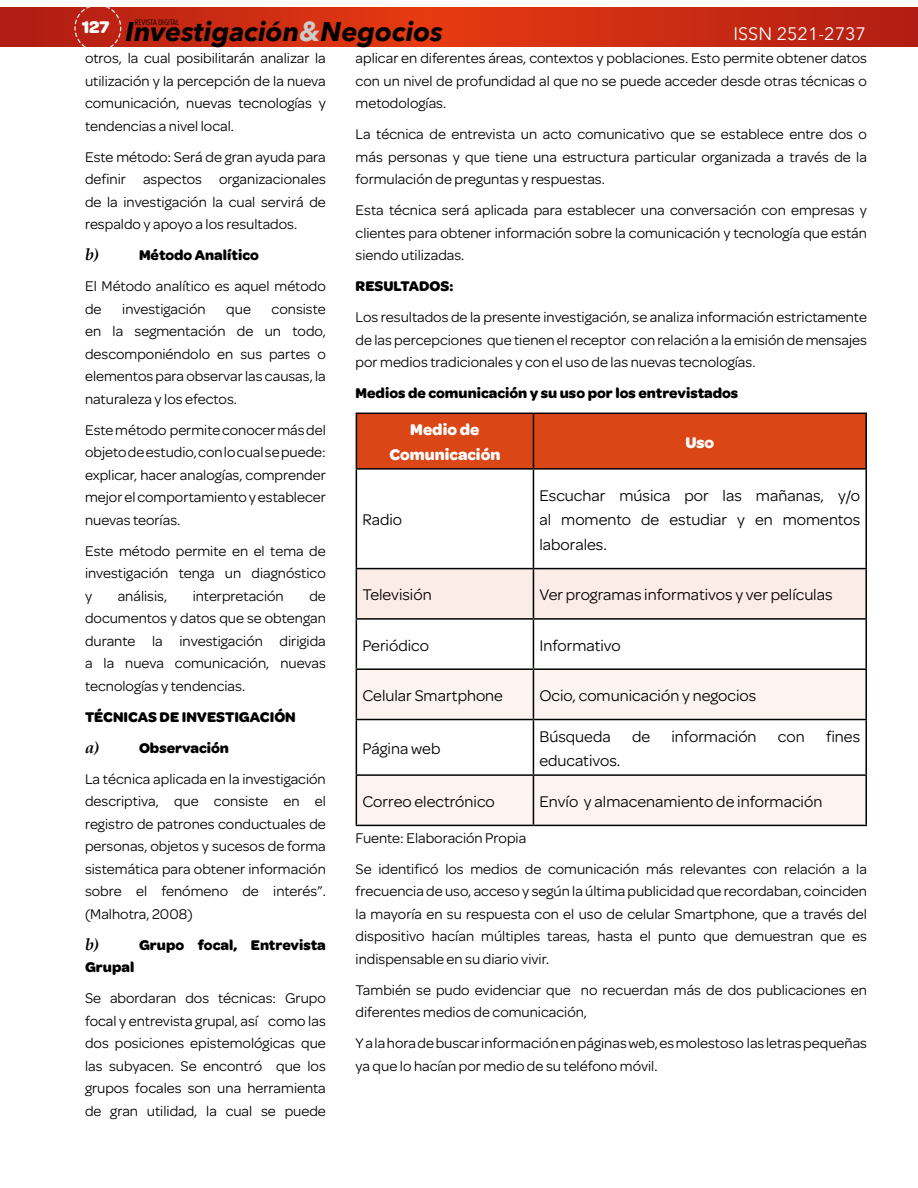
<style>
.page{position:relative;width:918px;height:1188px;background:#fff}
.page>*{position:absolute;margin:0;border:0;box-sizing:border-box;transform-origin:0 0}
.t1{font:italic 700 27px "Avenir Next";color:#000}
.t2{font:18px "Avenir Next";color:#fff}
.t3{font:16.5px/24.8px "Omnes";color:#000;text-align:justify}
.t4{font:700 16.5px/24.8px "Omnes";color:#fff;text-align:center}
.t5{font:italic 700 16.5px "Book Antiqua";color:#000}
.t6{font:15px/22.5px "Omnes";color:#000;text-align:justify}
.t7{font:700 15px/31px "Omnes";color:#000}
.t8{font:7.8px "Avenir Next Condensed";color:#000}
.s1{color:#ccc}
.s2{font-family:"Book Antiqua";font-style:italic;font-size:16.5px}
.s3{font-weight:400}
</style>
<div class="page">
<svg style="left:0;top:7px;width:918px;height:40px;background:#cc2c12"></svg>
<div style="left:59px;top:7px;width:83px;height:40px;background:#bb2213"></div>
<div style="left:357px;top:414px;width:508px;height:54px;background:#da4615"></div>
<div style="left:357px;top:569px;width:508px;height:49px;background:#fbece8"></div>
<svg style="left:357px;top:670px;width:508px;height:155px;fill:#fdf4f1"></svg>
<hr style="left:356px;top:413px;width:177px;height:1px;background:#000">
<hr style="left:356px;top:414px;width:1px;height:54px;background:#000">
<hr style="left:533px;top:413px;width:334px;height:1px;background:#000">
<hr style="left:533px;top:414px;width:1px;height:54px;background:#000">
<hr style="left:865px;top:414px;width:2px;height:54px;background:#000">
<hr style="left:356px;top:468px;width:177px;height:2px;background:#000">
<hr style="left:356px;top:470px;width:1px;height:98px;background:#000">
<hr style="left:533px;top:468px;width:334px;height:2px;background:#000">
<hr style="left:533px;top:470px;width:1px;height:98px;background:#000">
<hr style="left:865px;top:470px;width:2px;height:98px;background:#000">
<hr style="left:356px;top:568px;width:177px;height:1px;background:#000">
<hr style="left:356px;top:569px;width:1px;height:49px;background:#000">
<hr style="left:533px;top:568px;width:334px;height:1px;background:#000">
<hr style="left:533px;top:569px;width:1px;height:49px;background:#000">
<hr style="left:865px;top:569px;width:2px;height:49px;background:#000">
<hr style="left:356px;top:618px;width:177px;height:2px;background:#000">
<hr style="left:356px;top:620px;width:1px;height:48px;background:#000">
<hr style="left:533px;top:618px;width:334px;height:2px;background:#000">
<hr style="left:533px;top:620px;width:1px;height:48px;background:#000">
<hr style="left:865px;top:620px;width:2px;height:48px;background:#000">
<hr style="left:356px;top:668px;width:177px;height:2px;background:#000">
<hr style="left:356px;top:670px;width:1px;height:49px;background:#000">
<hr style="left:533px;top:668px;width:334px;height:2px;background:#000">
<hr style="left:533px;top:670px;width:1px;height:49px;background:#000">
<hr style="left:865px;top:670px;width:2px;height:49px;background:#000">
<hr style="left:356px;top:719px;width:177px;height:1px;background:#000">
<hr style="left:356px;top:720px;width:1px;height:54px;background:#000">
<hr style="left:533px;top:719px;width:334px;height:1px;background:#000">
<hr style="left:533px;top:720px;width:1px;height:54px;background:#000">
<hr style="left:865px;top:720px;width:2px;height:54px;background:#000">
<hr style="left:356px;top:774px;width:177px;height:2px;background:#000">
<hr style="left:356px;top:776px;width:1px;height:49px;background:#000">
<hr style="left:533px;top:774px;width:334px;height:2px;background:#000">
<hr style="left:533px;top:776px;width:1px;height:49px;background:#000">
<hr style="left:865px;top:776px;width:2px;height:49px;background:#000">
<hr style="left:356px;top:825px;width:177px;height:1px;background:#000">
<hr style="left:533px;top:825px;width:334px;height:1px;background:#000">
<p class="t8" style="left:135px;top:16px;width:46px">REVISTA DIGITAL</p>
<h1 class="t1" style="left:82px;top:8px;width:363px"><sup>127</sup> Investigación<span class="s1">&amp;</span>Negocios</h1>
<p class="t2" style="left:734px;top:19px;width:134px">ISSN 2521-2737</p>
<p class="t6" style="left:85px;top:46px;width:242px">otros, la cual posibilitarán analizar la utilización y la percepción de la nueva comunicación, nuevas tecnologías y tendencias a nivel local.</p>
<p class="t6" style="left:85px;top:144px;width:242px">Este método: Será de gran ayuda para definir aspectos organizacionales de la investigación la cual servirá de respaldo y apoyo a los resultados.</p>
<p class="t5" style="left:85px;top:245px;width:16px">b)</p>
<p class="t7" style="left:139px;top:239px;width:121px">Método Analítico</p>
<p class="t6" style="left:85px;top:274px;width:242px">El Método analítico es aquel método de</p>
<p class="t6" style="left:122px;top:296px;width:85px">investigación</p>
<p class="t6" style="left:226px;top:296px;width:26px">que</p>
<p class="t6" style="left:85px;top:296px;width:242px;text-indent:187px">consiste en la segmentación de un todo, descomponiéndolo en sus partes o elementos para observar las causas, la naturaleza y los efectos.</p>
<p class="t6" style="left:85px;top:417px;width:242px">Este método permite conocer más del objeto de estudio, con lo cual se puede: explicar, hacer analogías, comprender mejor el comportamiento y establecer nuevas teorías.</p>
<p class="t6" style="left:85px;top:538px;width:242px">Este método permite en el tema de investigación tenga un diagnóstico y</p>
<p class="t6" style="left:118px;top:583px;width:51px">análisis,</p>
<p class="t6" style="left:193px;top:583px;width:93px">interpretación</p>
<p class="t6" style="left:85px;top:583px;width:242px;text-indent:224px">de documentos y datos que se obtengan durante la investigación dirigida a la nueva comunicación, nuevas tecnologías y tendencias.</p>
<p class="t7" style="left:85px;top:700px;width:242px">TÉCNICAS DE INVESTIGACIÓN<br><span class="s2">a)</span> Observación<br><span class="s3">La técnica aplicada en la investigación</span></p>
<p class="t6" style="left:85px;top:789px;width:242px">descriptiva, que consiste en el registro de patrones conductuales de personas, objetos y sucesos de forma sistemática para obtener información sobre el fenómeno de interés”. (Malhotra, 2008)</p>
<p class="t5" style="left:85px;top:934px;width:16px">b)</p>
<p class="t7" style="left:139px;top:928px;width:188px">Grupo focal, Entrevista</p>
<p class="t7" style="left:85px;top:951px;width:51px">Grupal</p>
<p class="t6" style="left:85px;top:986px;width:242px">Se abordaran dos técnicas: Grupo focal y entrevista grupal, así́ como las dos posiciones epistemológicas que las subyacen. Se encontró́ que los grupos focales son una herramienta de gran utilidad, la cual se puede</p>
<p class="t6" style="left:356px;top:46px;width:513px">aplicar en diferentes áreas, contextos y poblaciones. Esto permite obtener datos con un nivel de profundidad al que no se puede acceder desde otras técnicas o metodologías.</p>
<p class="t6" style="left:356px;top:122px;width:513px">La técnica de entrevista un acto comunicativo que se establece entre dos o más personas y que tiene una estructura particular organizada a través de la formulación de preguntas y respuestas.</p>
<p class="t6" style="left:356px;top:198px;width:513px">Esta técnica será aplicada para establecer una conversación con empresas y clientes para obtener información sobre la comunicación y tecnología que están siendo utilizadas.</p>
<p class="t7" style="left:356px;top:270px;width:99px">RESULTADOS:</p>
<p class="t6" style="left:356px;top:305px;width:513px">Los resultados de la presente investigación, se analiza información estrictamente de las percepciones que tienen el receptor con relación a la emisión de mensajes por medios tradicionales y con el uso de las nuevas tecnologías.</p>
<p class="t7" style="left:356px;top:377px;width:384px">Medios de comunicación y su uso por los entrevistados</p>
<p class="t4" style="left:389px;top:417px;width:112px">Medio de<br>Comunicación</p>
<p class="t4" style="left:685px;top:429px;width:30px">Uso</p>
<p class="t3" style="left:362px;top:507px;width:41px">Radio</p>
<p class="t3" style="left:539px;top:482px;width:322px">Escuchar música por las mañanas, y/o al momento de estudiar y en momentos laborales.</p>
<p class="t3" style="left:362px;top:582px;width:71px">Televisión</p>
<p class="t3" style="left:539px;top:582px;width:295px">Ver programas informativos y ver películas</p>
<p class="t3" style="left:362px;top:632px;width:68px">Periódico</p>
<p class="t3" style="left:539px;top:632px;width:83px">Informativo</p>
<p class="t3" style="left:362px;top:682px;width:142px">Celular Smartphone</p>
<p class="t3" style="left:539px;top:682px;width:218px">Ocio, comunicación y negocios</p>
<p class="t3" style="left:362px;top:735px;width:80px">Página web</p>
<p class="t3" style="left:539px;top:723px;width:73px">Búsqueda</p>
<p class="t3" style="left:632px;top:723px;width:20px">de</p>
<p class="t3" style="left:672px;top:723px;width:87px">información</p>
<p class="t3" style="left:778px;top:723px;width:28px">con</p>
<p class="t3" style="left:826px;top:723px;width:36px">fines</p>
<p class="t3" style="left:539px;top:747px;width:82px">educativos.</p>
<p class="t3" style="left:362px;top:788px;width:134px">Correo electrónico</p>
<p class="t3" style="left:539px;top:788px;width:284px">Envío y almacenamiento de información</p>
<p class="t6" style="left:356px;top:821px;width:513px;line-height:31px">Fuente: Elaboración Propia<br>Se identificó los medios de comunicación más relevantes con relación a la</p>
<p class="t6" style="left:356px;top:879px;width:513px">frecuencia de uso, acceso y según la última publicidad que recordaban, coinciden la mayoría en su respuesta con el uso de celular Smartphone, que a través del dispositivo hacían múltiples tareas, hasta el punto que demuestran que es indispensable en su diario vivir.</p>
<p class="t6" style="left:356px;top:978px;width:513px">También se pudo evidenciar que no recuerdan más de dos publicaciones en diferentes medios de comunicación,</p>
<p class="t6" style="left:356px;top:1031px;width:513px">Y a la hora de buscar información en páginas web, es molestoso las letras pequeñas ya que lo hacían por medio de su teléfono móvil.</p>
</div>
